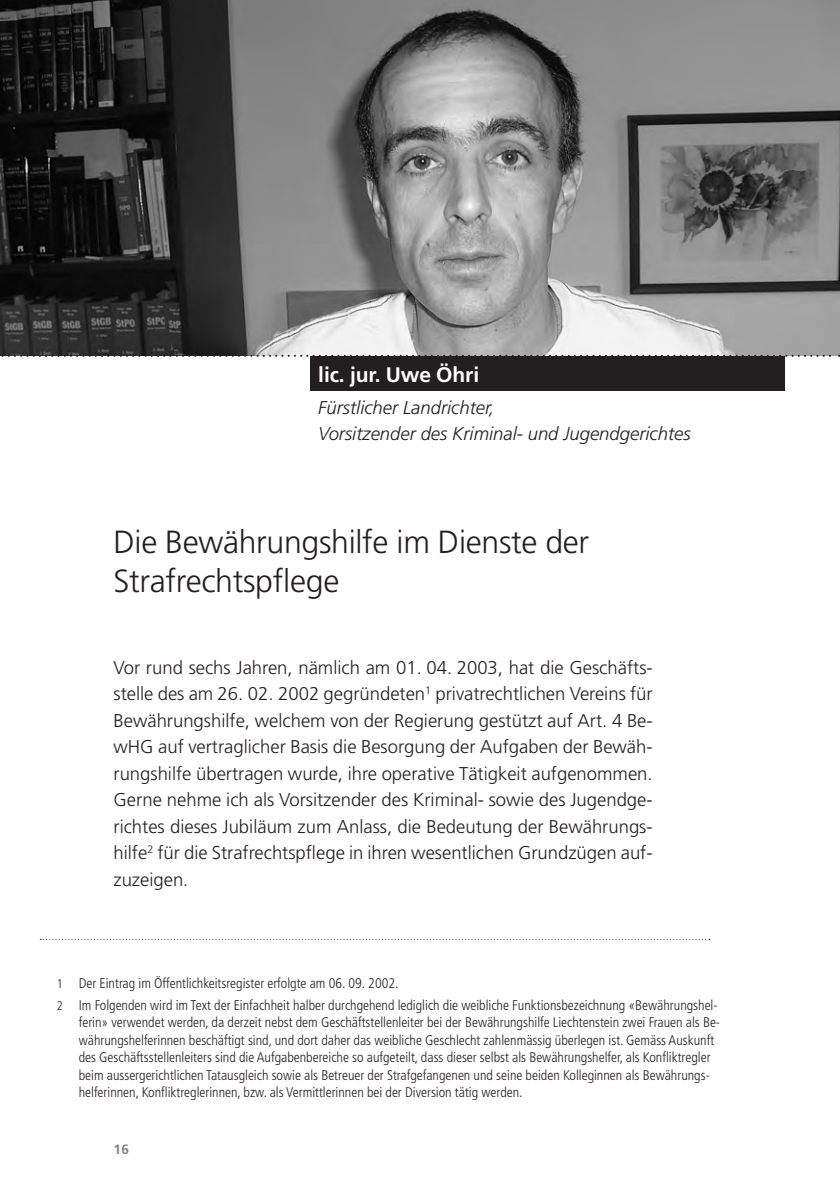
<style>
.page{position:relative;width:840px;height:1191px;background:#fff}
.page>*{position:absolute;margin:0;border:0;box-sizing:border-box;transform-origin:0 0}
.t1{font:300 32px/38.4px "Frutiger";letter-spacing:-.01em;color:#231f20}
.t2{font:700 21px "Frutiger";letter-spacing:-.005em;color:#fff}
.t3{font:300 18.4px/26.4px "Frutiger";color:#231f20;text-align:justify}
.t4{font:italic 300 18.4px/26px "Frutiger";color:#231f20}
.t5{font:300 condensed 14px/17.6px "Frutiger";color:#231f20}
.t6{font:700 13.6px "Frutiger";color:#808285}
.s1{font-size:12.4px}
</style>
<div class="page">
<div style="left:310px;top:356px;width:474px;height:35px;background:#231f20"></div>
<svg style="left:40px;top:939px;width:669px;height:1px"></svg>
<img style="left:0;top:0;width:839px;height:355px">
<svg style="left:0;top:355px;width:839px;height:2px"></svg>
<h2 class="t2" style="left:318px;top:363px;width:162px">lic. jur. Uwe Öhri</h2>
<h3 class="t4" style="left:318px;top:394px;width:373px">Fürstlicher Landrichter,<br>Vorsitzender des Kriminal- und Jugendgerichtes</h3>
<h1 class="t1" style="left:113px;top:523px;width:477px">Die Bewährungshilfe im Dienste der<br>Strafrechtspflege</h1>
<p class="t3" style="left:113px;top:654px;width:540px">Vor rund sechs Jahren, nämlich am 01. 04. 2003, hat die Geschäfts&shy;stelle des am 26. 02. 2002 gegründeten<sup>1</sup> privatrechtlichen Vereins für Bewährungshilfe, welchem von der Regierung gestützt auf Art. 4 Be&shy;wHG auf vertraglicher Basis die Besorgung der Aufgaben der Bewäh&shy;rungshilfe übertragen wurde, ihre operative Tätigkeit aufgenommen.<br>Gerne nehme ich als Vorsitzender des Kriminal- sowie des Jugendge&shy;richtes dieses Jubiläum zum Anlass, die Bedeutung der Bewährungs&shy;hilfe<sup>2</sup> für die Strafrechtspflege in ihren wesentlichen Grundzügen auf&shy;zuzeigen.</p>
<p class="t5" style="left:57px;top:972px;width:662px;line-height:21.8px"><span class="s1">1</span> Der Eintrag im Öffentlichkeitsregister erfolgte am 06. 09. 2002.<br><span class="s1">2</span> Im Folgenden wird im Text der Einfachheit halber durchgehend lediglich die weibliche Funktionsbezeichnung «Bewährungshel-</p>
<p class="t5" style="left:79px;top:1013px;width:642px">ferin» verwendet werden, da derzeit nebst dem Geschäftstellenleiter bei der Bewährungshilfe Liechtenstein zwei Frauen als Be&shy;währungshelferinnen beschäftigt sind, und dort daher das weibliche Geschlecht zahlenmässig überlegen ist. Gemäss Auskunft des Geschäftsstellenleiters sind die Aufgabenbereiche so aufgeteilt, dass dieser selbst als Bewährungshelfer, als Konfliktregler beim aussergerichtlichen Tatausgleich sowie als Betreuer der Strafgefangenen und seine beiden Kolleginnen als Bewährungs&shy;helferinnen, Konfliktreglerinnen, bzw. als Vermittlerinnen bei der Diversion tätig werden.</p>
<p class="t6" style="left:113px;top:1141px;width:17px">16</p>
</div>
